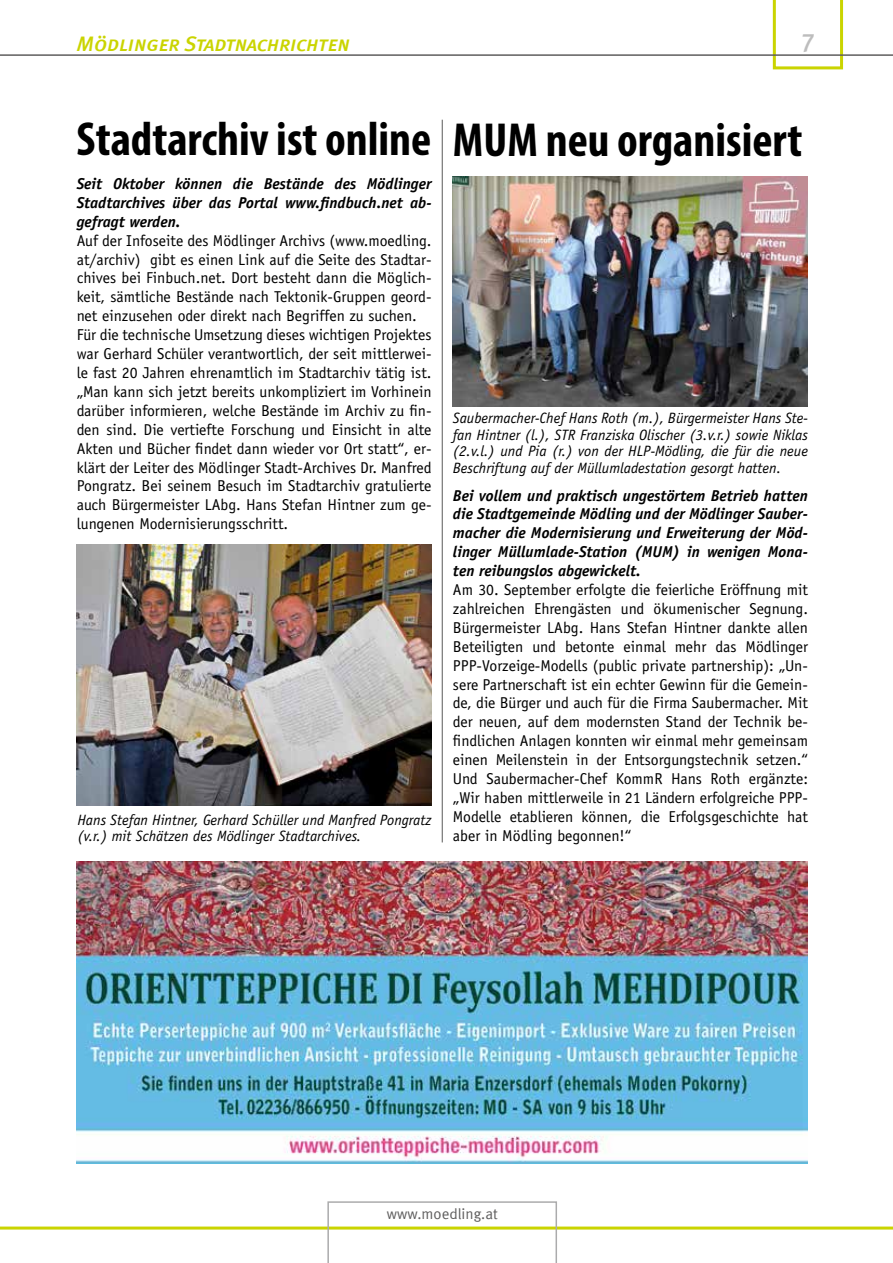
<style>
.page{position:relative;width:893px;height:1263px;background:#fff}
.page>*{position:absolute;margin:0;border:0;box-sizing:border-box;transform-origin:0 0}
.t1{font:700 condensed 48px "Myriad Pro";color:#000}
.t2{font:25.5px "Meta Medium LF";color:#bdbdbd}
.t3{font:21px "Meta Medium Italic Caps";letter-spacing:-.01em;color:#cad400}
.t4{font:15.75px/18.9px "Officina Sans";color:#000}
.t5{font:italic 700 15.75px/18.9px "Officina Sans";color:#000;text-align:justify}
.t6{font:italic 15px/16.5px "Officina Sans";color:#000}
.t7{font:15px "Meta Normal";color:#5f5e5e}
</style>
<div class="page">
<svg style="left:773px;top:0;width:70px;height:69px"></svg>
<hr style="left:0;top:54px;width:893px;height:2px;background:#5f5e5e">
<hr style="left:0;top:1226px;width:893px;height:3px;background:#cad400">
<svg style="left:327px;top:1201px;width:230px;height:62px"></svg>
<img style="left:77px;top:861px;width:731px;height:302px">
<img style="left:77px;top:545px;width:355px;height:260px">
<hr style="left:442px;top:120px;width:1px;height:722px;background:#5a5a59">
<img style="left:453px;top:177px;width:355px;height:229px">
<h3 class="t3" style="left:77px;top:31px;width:275px">Mödlinger Stadtnachrichten</h3>
<h2 class="t2" style="left:801px;top:27px;width:16px">7</h2>
<h1 class="t1" style="left:77px;top:109px;width:727px">Stadtarchiv ist online MUM neu organisiert</h1>
<p class="t5" style="left:77px;top:174px;width:356px">Seit Oktober können die Bestände des Mödlinger Stadtarchives über das Portal www.findbuch.net ab&shy;gefragt werden.</p>
<p class="t4" style="left:77px;top:231px;width:356px">Auf der Infoseite des Mödlinger Archivs (www.moedling. at/archiv) gibt es einen Link auf die Seite des Stadtar&shy;chives bei Finbuch.net. Dort besteht dann die Möglich&shy;keit, sämtliche Bestände nach Tektonik-Gruppen geord&shy;net einzusehen oder direkt nach Begriffen zu suchen.<br>Für die technische Umsetzung dieses wichtigen Projektes war Gerhard Schüler verantwortlich, der seit mittlerwei&shy;le fast 20 Jahren ehrenamtlich im Stadtarchiv tätig ist. „Man kann sich jetzt bereits unkompliziert im Vorhinein darüber informieren, welche Bestände im Archiv zu fin&shy;den sind. Die vertiefte Forschung und Einsicht in alte Akten und Bücher findet dann wieder vor Ort statt“, er&shy;klärt der Leiter des Mödlinger Stadt-Archives Dr. Manfred Pongratz. Bei seinem Besuch im Stadtarchiv gratulierte auch Bürgermeister LAbg. Hans Stefan Hintner zum ge&shy;lungenen Modernisierungsschritt.</p>
<p class="t6" style="left:453px;top:410px;width:357px;text-align:justify">Saubermacher-Chef Hans Roth (m.), Bürgermeister Hans Ste&shy;fan Hintner (l.), STR Franziska Olischer (3.v.r.) sowie Niklas (2.v.l.) und Pia (r.) von der HLP-Mödling, die für die neue Beschriftung auf der Müllumladestation gesorgt hatten.</p>
<p class="t5" style="left:453px;top:486px;width:357px">Bei vollem und praktisch ungestörtem Betrieb hatten die Stadtgemeinde Mödling und der Mödlinger Sauber&shy;macher die Modernisierung und Erweiterung der Möd&shy;linger Müllumlade-Station (MUM) in wenigen Mona&shy;ten reibungslos abgewickelt.</p>
<p class="t4" style="left:453px;top:580px;width:357px;text-align:justify">Am 30. September erfolgte die feierliche Eröffnung mit zahlreichen Ehrengästen und ökumenischer Segnung.<br>Bürgermeister LAbg. Hans Stefan Hintner dankte allen Beteiligten und betonte einmal mehr das Mödlinger PPP-Vorzeige-Modells (public private partnership): „Un&shy;sere Partnerschaft ist ein echter Gewinn für die Gemein&shy;de, die Bürger und auch für die Firma Saubermacher. Mit der neuen, auf dem modernsten Stand der Technik be&shy;findlichen Anlagen konnten wir einmal mehr gemeinsam einen Meilenstein in der Entsorgungstechnik setzen.“ Und Saubermacher-Chef KommR Hans Roth ergänzte: „Wir haben mittlerweile in 21 Ländern erfolgreiche PPP-Modelle etablieren können, die Erfolgsgeschichte hat aber in Mödling begonnen!“</p>
<p class="t6" style="left:77px;top:812px;width:356px">Hans Stefan Hintner, Gerhard Schüller und Manfred Pongratz (v.r.) mit Schätzen des Mödlinger Stadtarchives.</p>
<p class="t7" style="left:387px;top:1205px;width:112px">www.moedling.at</p>
</div>
